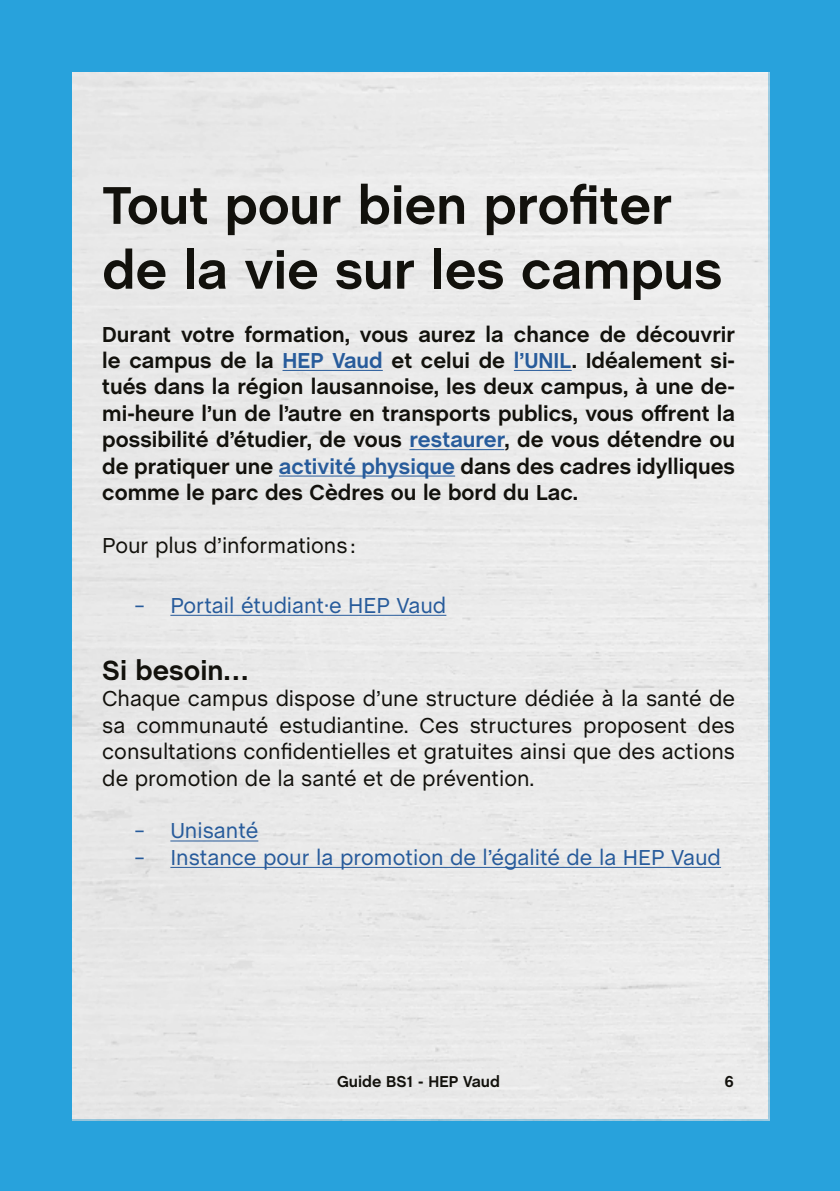
<style>
.page{position:relative;width:840px;height:1191px;background:#fff}
.page>*{position:absolute;margin:0;border:0;box-sizing:border-box;transform-origin:0 0}
.t1{font:700 54px/64.8px "Chalet";color:#12110c}
.t2{font:700 28px "Chalet";color:#12110c}
.t3{font:700 22px/26.4px "Chalet";color:#12110c;text-align:justify}
.t4{font:22px/26.4px "Chalet";color:#12110c;text-align:justify}
.t5{font:22px/26.4px "Chalet";color:#275b9b}
.t6{font:700 16px "Chalet";color:#12110c}
.s1{color:#275b9b}
</style>
<div class="page">
<div style="left:0;top:0;width:839px;height:1191px;background:#28a2dc"></div>
<div style="left:72px;top:72px;width:696px;height:1048px;background:#eaeaea"></div>
<hr style="left:282px;top:370px;width:100px;height:1px;background:#275b9b">
<hr style="left:513px;top:370px;width:58px;height:1px;background:#275b9b">
<hr style="left:409px;top:449px;width:95px;height:1px;background:#275b9b">
<hr style="left:279px;top:475px;width:176px;height:1px;background:#275b9b">
<hr style="left:170px;top:615px;width:276px;height:1px;background:#275b9b">
<hr style="left:170px;top:840px;width:88px;height:1px;background:#275b9b">
<hr style="left:170px;top:867px;width:550px;height:1px;background:#275b9b">
<h1 class="t1" style="left:102px;top:176px;width:621px">Tout pour bien profiter de la vie sur les campus</h1>
<p class="t3" style="left:102px;top:322px;width:634px">Durant votre formation, vous aurez la chance de découvrir le campus de la <span class="s1">HEP Vaud</span> et celui de <span class="s1">l’UNIL</span>. Idéalement si&shy;tués dans la région lausannoise, les deux campus, à une de&shy;mi-heure l’un de l’autre en transports publics, vous offrent la possibilité d’étudier, de vous <span class="s1">restaurer</span>, de vous détendre ou de pratiquer une <span class="s1">activité physique</span> dans des cadres idylliques comme le parc des Cèdres ou le bord du Lac.</p>
<p class="t4" style="left:102px;top:532px;width:254px">Pour plus d’informations:</p>
<p class="t5" style="left:134px;top:592px;width:313px">− Portail étudiant·e HEP Vaud</p>
<p class="t2" style="left:102px;top:654px;width:147px">Si besoin…</p>
<p class="t4" style="left:102px;top:686px;width:634px">Chaque campus dispose d’une structure dédiée à la santé de sa communauté estudiantine. Ces structures proposent des consultations confidentielles et gratuites ainsi que des actions de promotion de la santé et de prévention.</p>
<p class="t5" style="left:134px;top:818px;width:588px">− Unisanté<br>− Instance pour la promotion de l’égalité de la HEP Vaud</p>
<p class="t6" style="left:337px;top:1071px;width:164px">Guide BS1 - HEP Vaud</p>
<p class="t6" style="left:724px;top:1071px;width:11px">6</p>
</div>
